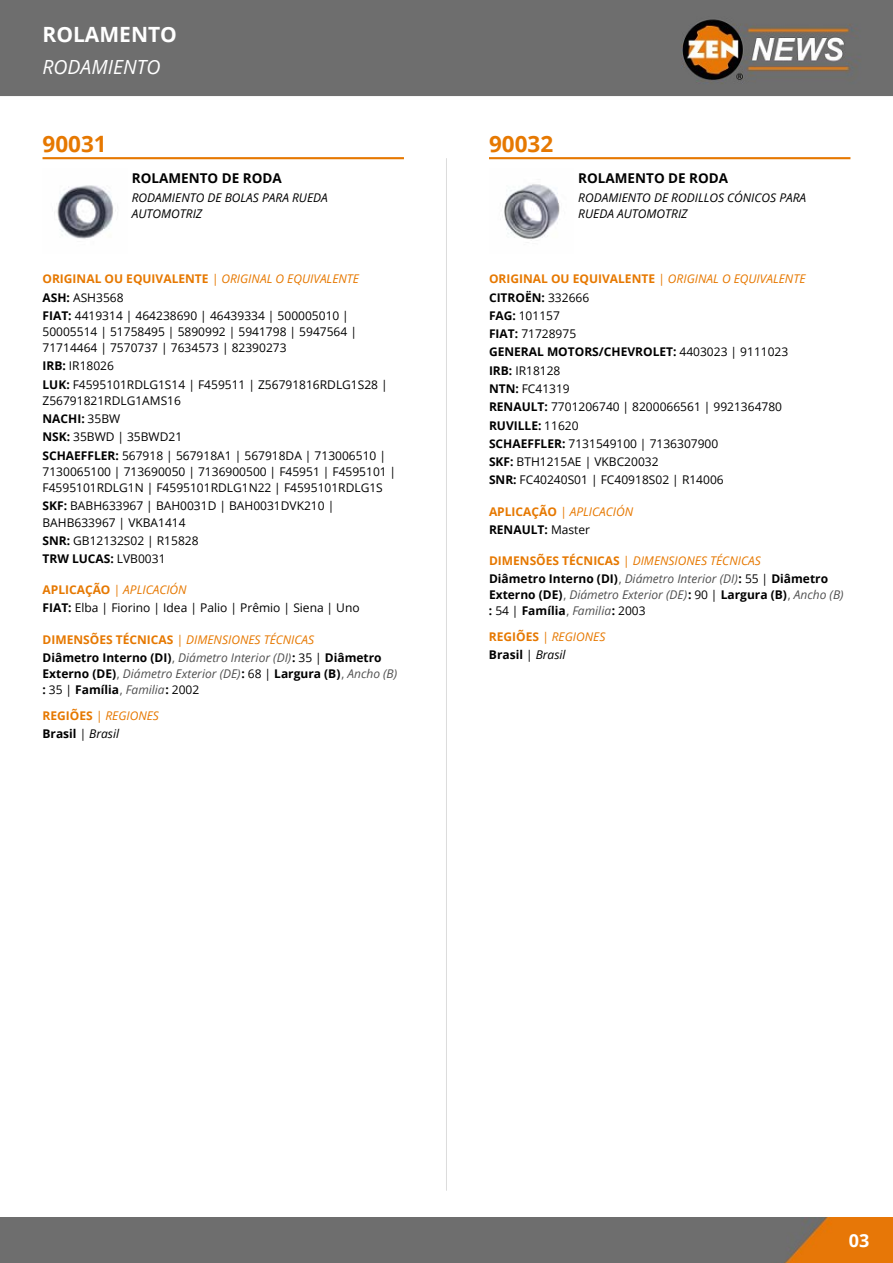
<style>
.page{position:relative;width:893px;height:1263px;background:#fff}
.page>*{position:absolute;margin:0;border:0;box-sizing:border-box;transform-origin:0 0}
.t1{font:700 22.5px "Open Sans";color:#e67800}
.t2{font:700 21px "Open Sans";color:#fff}
.t3{font:italic 19.5px "Open Sans";color:#fff}
.t4{font:700 18px "Open Sans";color:#fff}
.t5{font:700 13.5px "Open Sans";color:#000}
.t6{font:12px/18.3px "Open Sans";color:#000}
.t7{font:700 12px/18.3px "Open Sans";color:#000}
.t8{font:italic 12px/16.2px "Open Sans";color:#505050}
.t9{font:italic 12px/18.3px "Open Sans";color:#e67800}
.t10{font:italic 12px/16.2px "Open Sans";color:#000}
.s1{font-weight:700;color:#e67800}
.s2{font-style:italic;color:#e67800}
.s3{font-weight:700}
.s4{color:#e67800}
.s5{font-weight:400;font-style:italic;color:#e67800}
.s6{font-weight:400;color:#505050}
.s7{font-weight:400;font-style:italic;color:#505050}
.s8{font-weight:400}
.s9{font-weight:700;font-style:normal;color:#000}
.s10{font-style:normal}
.s11{font-style:normal;color:#000}
.s12{font-weight:700;font-style:normal}
.s13{color:#000}
</style>
<div class="page">
<div style="left:0;top:0;width:893px;height:96px;background:#6e6e6e"></div>
<img style="left:0;top:1217px;width:893px;height:46px">
<hr style="left:43px;top:157px;width:361px;height:2px;background:#e67800">
<img style="left:54px;top:185px;width:59px;height:54px">
<hr style="left:489px;top:157px;width:361px;height:2px;background:#e67800">
<img style="left:504px;top:184px;width:56px;height:55px">
<hr style="left:446px;top:158px;width:1px;height:1033px;background:#dcdcdc">
<h2 class="t2" style="left:43px;top:19px;width:136px">ROLAMENTO</h2>
<h3 class="t3" style="left:43px;top:54px;width:119px">RODAMIENTO</h3>
<h1 class="t1" style="left:43px;top:128px;width:66px">90031</h1>
<p class="t5" style="left:132px;top:168px;width:151px">ROLAMENTO DE RODA</p>
<p class="t10" style="left:132px;top:189px;width:198px">RODAMIENTO DE BOLAS PARA RUEDA<br>AUTOMOTRIZ</p>
<p class="t6" style="left:43px;top:269px;width:318px"><span class="s1">ORIGINAL OU EQUIVALENTE</span> <span class="s2">| ORIGINAL O EQUIVALENTE<br></span><span class="s3">ASH:</span> ASH3568<br><span class="s3">FIAT:</span> 4419314 | 464238690 | 46439334 | 500005010 |</p>
<p class="t6" style="left:43px;top:323px;width:316px;line-height:16.2px">50005514 | 51758495 | 5890992 | 5941798 | 5947564 |<br>71714464 | 7570737 | 7634573 | 82390273</p>
<p class="t6" style="left:43px;top:357px;width:347px"><span class="s3">IRB:</span> IR18026<br><span class="s3">LUK:</span> F4595101RDLG1S14 | F459511 | Z56791816RDLG1S28 |</p>
<p class="t6" style="left:43px;top:391px;width:345px">Z56791821RDLG1AMS16<br><span class="s3">NACHI:</span> 35BW<br><span class="s3">NSK:</span> 35BWD | 35BWD21<br><span class="s3">SCHAEFFLER:</span> 567918 | 567918A1 | 567918DA | 713006510 |</p>
<p class="t6" style="left:43px;top:463px;width:355px;line-height:16.2px">7130065100 | 713690050 | 7136900500 | F45951 | F4595101 |<br>F4595101RDLG1N | F4595101RDLG1N22 | F4595101RDLG1S</p>
<p class="t6" style="left:43px;top:498px;width:293px;line-height:16.2px"><span class="s3">SKF:</span> BABH633967 | BAH0031D | BAH0031DVK210 |<br>BAHB633967 | VKBA1414</p>
<p class="t6" style="left:43px;top:531px;width:158px"><span class="s3">SNR:</span> GB12132S02 | R15828<br><span class="s3">TRW LUCAS:</span> LVB0031</p>
<p class="t6" style="left:43px;top:580px;width:319px"><span class="s1">APLICAÇÃO</span> <span class="s2">| APLICACIÓN<br></span><span class="s3">FIAT:</span> Elba | Fiorino | Idea | Palio | Prêmio | Siena | Uno</p>
<p class="t7" style="left:43px;top:630px;width:341px"><span class="s4">DIMENSÕES TÉCNICAS</span> <span class="s5">| DIMENSIONES TÉCNICAS<br></span>Diâmetro Interno (DI)<span class="s6">,</span> <span class="s7">Diámetro Interior (DI)</span>: <span class="s8">35 |</span> Diâmetro</p>
<p class="t8" style="left:43px;top:665px;width:356px"><span class="s9">Externo (DE)</span><span class="s10">,</span> Diámetro Exterior (DE)<span class="s9">:</span> <span class="s11">68 |</span> <span class="s9">Largura (B)</span><span class="s10">,</span> Ancho (B) <span class="s9">:</span> <span class="s11">35 |</span> <span class="s9">Família</span><span class="s10">,</span> Familia<span class="s9">:</span> <span class="s11">2002</span></p>
<p class="t9" style="left:43px;top:706px;width:118px"><span class="s12">REGIÕES</span> | REGIONES<br><span class="s9">Brasil</span> <span class="s13">| Brasil</span></p>
<h1 class="t1" style="left:489px;top:128px;width:66px">90032</h1>
<p class="t5" style="left:578px;top:168px;width:151px">ROLAMENTO DE RODA</p>
<p class="t10" style="left:578px;top:189px;width:229px">RODAMIENTO DE RODILLOS CÓNICOS PARA<br>RUEDA AUTOMOTRIZ</p>
<p class="t6" style="left:489px;top:269px;width:318px"><span class="s1">ORIGINAL OU EQUIVALENTE</span> <span class="s2">| ORIGINAL O EQUIVALENTE<br></span><span class="s3">CITROËN:</span> 332666<br><span class="s3">FAG:</span> 101157<br><span class="s3">FIAT:</span> 71728975<br><span class="s3">GENERAL MOTORS/CHEVROLET:</span> 4403023 | 9111023<br><span class="s3">IRB:</span> IR18128<br><span class="s3">NTN:</span> FC41319<br><span class="s3">RENAULT:</span> 7701206740 | 8200066561 | 9921364780<br><span class="s3">RUVILLE:</span> 11620<br><span class="s3">SCHAEFFLER:</span> 7131549100 | 7136307900<br><span class="s3">SKF:</span> BTH1215AE | VKBC20032<br><span class="s3">SNR:</span> FC40240S01 | FC40918S02 | R14006</p>
<p class="t9" style="left:489px;top:502px;width:146px"><span class="s12">APLICAÇÃO</span> | APLICACIÓN<br><span class="s9">RENAULT:</span> <span class="s11">Master</span></p>
<p class="t7" style="left:489px;top:551px;width:341px"><span class="s4">DIMENSÕES TÉCNICAS</span> <span class="s5">| DIMENSIONES TÉCNICAS<br></span>Diâmetro Interno (DI)<span class="s6">,</span> <span class="s7">Diámetro Interior (DI)</span>: <span class="s8">55 |</span> Diâmetro</p>
<p class="t8" style="left:489px;top:586px;width:356px"><span class="s9">Externo (DE)</span><span class="s10">,</span> Diámetro Exterior (DE)<span class="s9">:</span> <span class="s11">90 |</span> <span class="s9">Largura (B)</span><span class="s10">,</span> Ancho (B) <span class="s9">:</span> <span class="s11">54 |</span> <span class="s9">Família</span><span class="s10">,</span> Familia<span class="s9">:</span> <span class="s11">2003</span></p>
<p class="t9" style="left:489px;top:627px;width:118px"><span class="s12">REGIÕES</span> | REGIONES<br><span class="s9">Brasil</span> <span class="s13">| Brasil</span></p>
<h3 class="t4" style="left:849px;top:1228px;width:22px">03</h3>
</div>
